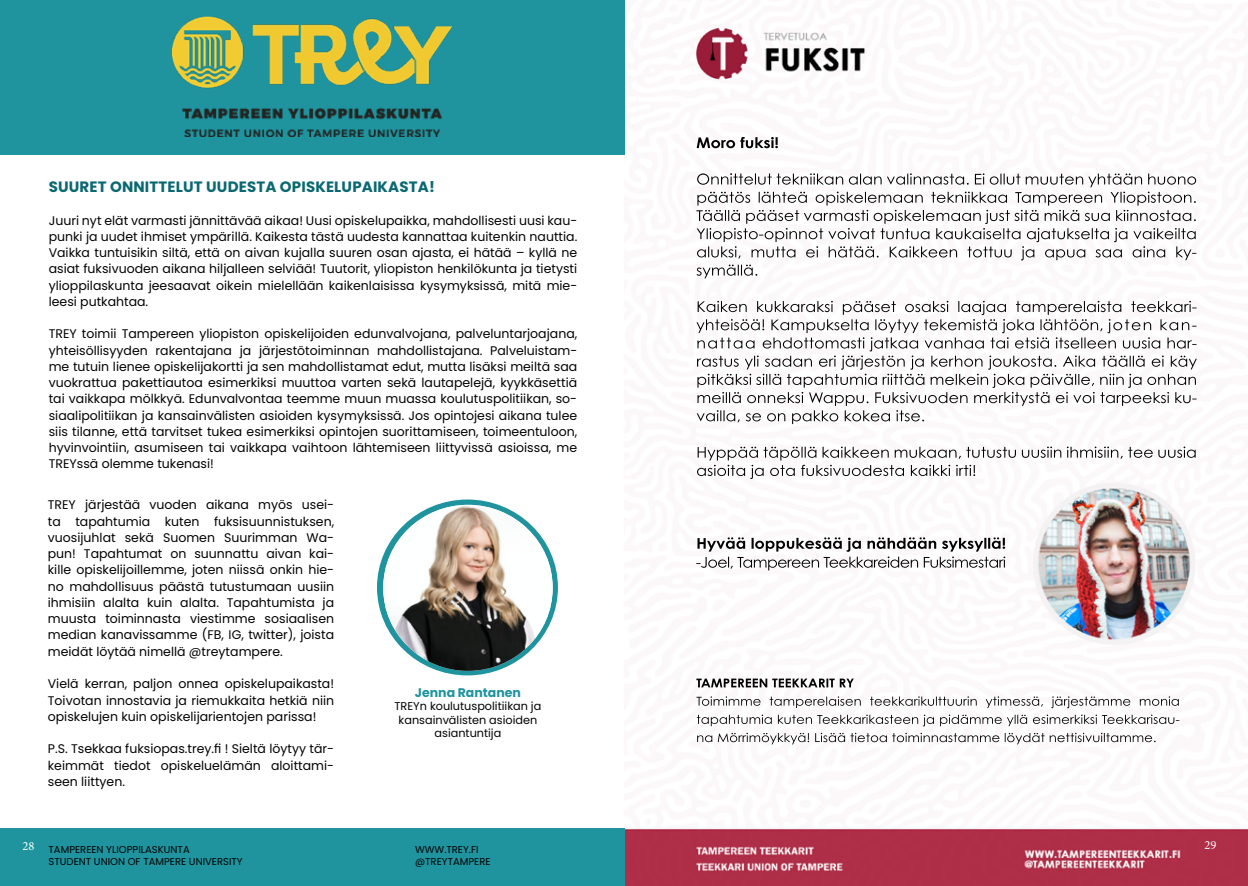
<style>
.page{position:relative;width:1248px;height:886px;background:#fff}
.page>*{position:absolute;margin:0;border:0;box-sizing:border-box;transform-origin:0 0}
.t1{font:700 15px "Poppins";letter-spacing:.01em;color:#0a6870}
.t2{font:12.5px/16.2px "Poppins";color:#020203;text-align:justify}
.t3{font:700 12.5px "Poppins";color:#1f949e}
.t4{font:12.5px "Minion Pro";color:#fff}
.t5{font:11.25px/13.5px "Poppins";color:#020203;text-align:center}
.t6{font:10px/12px "Poppins";color:#020203}
</style>
<div class="page">
<img style="left:624px;top:0;width:623px;height:886px">
<div style="left:0;top:0;width:624px;height:154px;background:#1f949e"></div>
<img style="left:172px;top:16px;width:279px;height:121px">
<div style="left:377px;top:499px;width:181px;height:176px;background:#1f949e;border-radius:50%"></div>
<img style="left:383px;top:505px;width:169px;height:166px">
<div style="left:0;top:829px;width:624px;height:57px;background:#1f949e"></div>
<p class="t1" style="left:49px;top:178px;width:387px">SUURET ONNITTELUT UUDESTA OPISKELUPAIKASTA!</p>
<p class="t2" style="left:49px;top:212px;width:530px">Juuri nyt elät varmasti jännittävää aikaa! Uusi opiskelupaikka, mahdollisesti uusi kau&shy;punki ja uudet ihmiset ympärillä. Kaikesta tästä uudesta kannattaa kuitenkin nauttia.<br>Vaikka tuntuisikin siltä, että on aivan kujalla suuren osan ajasta, ei hätää – kyllä ne asiat fuksivuoden aikana hiljalleen selviää! Tuutorit, yliopiston henkilökunta ja tietysti ylioppilaskunta jeesaavat oikein mielellään kaikenlaisissa kysymyksissä, mitä mie&shy;leesi putkahtaa.</p>
<p class="t2" style="left:49px;top:326px;width:530px">TREY toimii Tampereen yliopiston opiskelijoiden edunvalvojana, palveluntarjoajana, yhteisöllisyyden rakentajana ja järjestötoiminnan mahdollistajana. Palveluistam&shy;me tutuin lienee opiskelijakortti ja sen mahdollistamat edut, mutta lisäksi meiltä saa vuokrattua pakettiautoa esimerkiksi muuttoa varten sekä lautapelejä, kyykkäsettiä tai vaikkapa mölkkyä. Edunvalvontaa teemme muun muassa koulutuspolitiikan, so&shy;siaalipolitiikan ja kansainvälisten asioiden kysymyksissä. Jos opintojesi aikana tulee siis tilanne, että tarvitset tukea esimerkiksi opintojen suorittamiseen, toimeentuloon, hyvinvointiin, asumiseen tai vaikkapa vaihtoon lähtemiseen liittyvissä asioissa, me TREYssä olemme tukenasi!</p>
<p class="t2" style="left:48px;top:497px;width:288px">TREY järjestää vuoden aikana myös usei&shy;ta tapahtumia kuten fuksisuunnistuksen, vuosijuhlat sekä Suomen Suurimman Wa&shy;pun! Tapahtumat on suunnattu aivan kai&shy;kille opiskelijoillemme, joten niissä onkin hie&shy;no mahdollisuus päästä tutustumaan uusiin ihmisiin alalta kuin alalta. Tapahtumista ja muusta toiminnasta viestimme sosiaalisen median kanavissamme (FB, IG, twitter), joista meidät löytää nimellä @treytampere.</p>
<p class="t2" style="left:48px;top:676px;width:288px">Vielä kerran, paljon onnea opiskelupaikasta!<br>Toivotan innostavia ja riemukkaita hetkiä niin opiskelujen kuin opiskelijarientojen parissa!</p>
<p class="t2" style="left:48px;top:741px;width:288px">P.S. Tsekkaa fuksiopas.trey.fi ! Sieltä löytyy tär&shy;keimmät tiedot opiskeluelämän aloittami&shy;seen liittyen.</p>
<p class="t3" style="left:415px;top:685px;width:108px">Jenna Rantanen</p>
<p class="t5" style="left:394px;top:700px;width:148px">TREYn koulutuspolitiikan ja kansainvälisten asioiden asiantuntija</p>
<p class="t4" style="left:22px;top:838px;width:13px">28</p>
<p class="t4" style="left:1204px;top:837px;width:13px">29</p>
<p class="t6" style="left:49px;top:844px;width:196px">TAMPEREEN YLIOPPILASKUNTA<br>STUDENT UNION OF TAMPERE UNIVERSITY</p>
<p class="t6" style="left:415px;top:844px;width:77px">WWW.TREY.FI @TREYTAMPERE</p>
</div>
